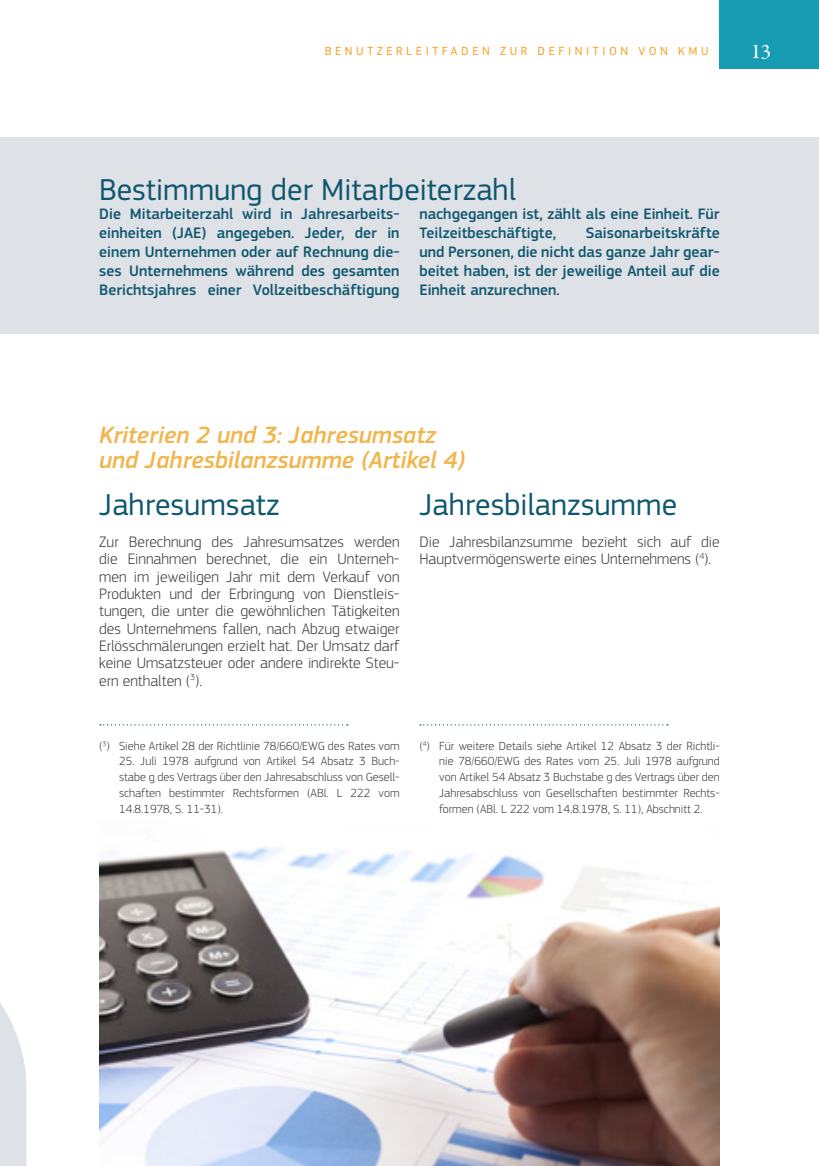
<style>
.page{position:relative;width:819px;height:1166px;background:#fff}
.page>*{position:absolute;margin:0;border:0;box-sizing:border-box;transform-origin:0 0}
.title_2{font:31.5px "EC Square Sans Pro";color:#0f576f}
.title_2_orange_TOC{font:italic 500 24.5px/24.5px "EC Square Sans Pro";color:#f0b54d}
.t1{font:21px "Garamond Premr Pro";color:#fff}
.body{font:300 15.75px/17.3px "EC Square Sans Pro";color:#3e3e3f;text-align:justify}
.gray_faux_body{font:500 15.75px/18.9px "EC Square Sans Pro";color:#0f576f;text-align:justify}
.footnotes{font:300 12.25px/15.8px "EC Square Sans Pro";color:#3e3e3f;text-align:justify}
.t2{font:12.25px "EC Square Sans Pro";letter-spacing:.295em;color:#f89c1c}
</style>
<div class="page">
<div style="left:719px;top:0;width:100px;height:68px;background:#179cb4"></div>
<img style="left:99px;top:847px;width:620px;height:319px">
<div style="left:0;top:138px;width:819px;height:196px;background:#dee1e5"></div>
<svg style="left:100px;top:724px;width:248px;height:1px"></svg>
<svg style="left:0;top:1003px;width:26px;height:163px"></svg>
<svg style="left:420px;top:724px;width:248px;height:1px"></svg>
<p class="t2" style="left:325px;top:44px;width:21px">B enutze</p>
<p class="t2" style="left:396px;top:44px;width:21px">r leitfaden</p>
<p class="t2" style="left:500px;top:44px;width:58px">zu r Definiti</p>
<p class="t2" style="left:609px;top:44px;width:101px">on von KMU</p>
<h3 class="t1" style="left:750px;top:39px;width:22px">13</h3>
<p class="title_2" style="left:99px;top:171px;width:418px">Bestimmung der Mitarbeiterzahl</p>
<p class="gray_faux_body" style="left:99px;top:205px;width:302px">Die Mitarbeiterzahl wird in Jahresarbeits&shy;einheiten (JAE) angegeben. Jeder, der in einem Unternehmen oder auf Rechnung die&shy;ses Unternehmens während des gesamten Berichtsjahres einer Vollzeitbeschäftigung</p>
<p class="gray_faux_body" style="left:419px;top:205px;width:302px">nachgegangen ist, zählt als eine Einheit. Für<br>Teilzeitbeschäftigte,</p>
<p class="gray_faux_body" style="left:419px;top:224px;width:302px;text-indent:166px">Saisonarbeitskräfte und Personen, die nicht das ganze Jahr gear&shy;beitet haben, ist der jeweilige Anteil auf die Einheit anzurechnen.</p>
<p class="title_2_orange_TOC" style="left:99px;top:423px;width:367px">Kriterien 2 und 3: Jahresumsatz und Jahresbilanzsumme (Artikel 4)</p>
<p class="title_2" style="left:99px;top:486px;width:182px">Jahresumsatz</p>
<p class="body" style="left:99px;top:533px;width:302px">Zur Berechnung des Jahresumsatzes werden die Einnahmen berechnet, die ein Unterneh&shy;men im jeweiligen Jahr mit dem Verkauf von Produkten und der Erbringung von Dienstleis&shy;tungen, die unter die gewöhnlichen Tätigkeiten des Unternehmens fallen, nach Abzug etwaiger Erlösschmälerungen erzielt hat. Der Umsatz darf keine Umsatzsteuer oder andere indirekte Steu&shy;ern enthalten (<sup>3</sup>).</p>
<p class="title_2" style="left:419px;top:486px;width:259px">Jahresbilanzsumme</p>
<p class="body" style="left:419px;top:533px;width:302px">Die Jahresbilanzsumme bezieht sich auf die<br>Hauptvermögenswerte eines Unternehmens (<sup>4</sup>).</p>
<p class="footnotes" style="left:99px;top:738px;width:302px">(<sup>3</sup>) Siehe Artikel 28 der Richtlinie 78/660/EWG des Rates vom</p>
<p class="footnotes" style="left:119px;top:753px;width:282px">25. Juli 1978 aufgrund von Artikel 54 Absatz 3 Buch&shy;stabe g des Vertrags über den Jahresabschluss von Gesell&shy;schaften bestimmter Rechtsformen (ABl. L 222 vom 14.8.1978, S. 11-31).</p>
<p class="footnotes" style="left:439px;top:738px;width:282px;text-indent:-20px">(<sup>4</sup>) Für weitere Details siehe Artikel 12 Absatz 3 der Richtli&shy;nie 78/660/EWG des Rates vom 25. Juli 1978 aufgrund von Artikel 54 Absatz 3 Buchstabe g des Vertrags über den Jahresabschluss von Gesellschaften bestimmter Rechts&shy;formen (ABl. L 222 vom 14.8.1978, S. 11), Abschnitt 2.</p>
</div>
